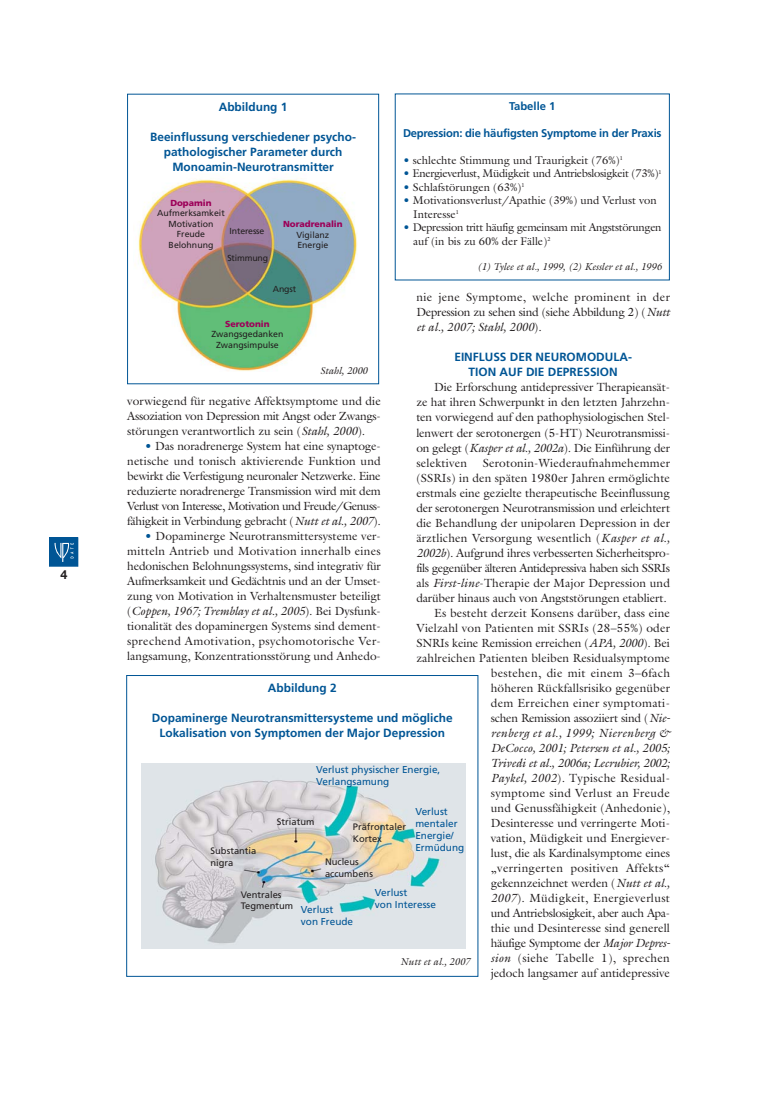
<style>
.page{position:relative;width:780px;height:1117px;background:#fff}
.page>*{position:absolute;margin:0;border:0;box-sizing:border-box;transform-origin:0 0}
.t1{font:700 12.5px "Helvetica Neue";color:#231f20}
.t2{font:11.88px/15px "Galliard";letter-spacing:.005em;color:#231f20;text-align:justify}
.t3{font:700 11.88px/15px "Frutiger";color:#005595;text-align:center}
.t4{font:11.88px "Galliard";letter-spacing:.03em;color:#231f20}
.t5{font:11.88px "Galliard";letter-spacing:-.015em;color:#231f20}
.t6{font:11.88px "Galliard";letter-spacing:-.035em;color:#231f20}
.t7{font:italic 11.88px "Galliard";letter-spacing:-.02em;color:#231f20}
.t8{font:11.88px "Galliard";letter-spacing:-.02em;color:#231f20}
.t9{font:11.88px "Galliard";letter-spacing:-.03em;color:#231f20}
.t10{font:italic 11.88px "Galliard";color:#231f20}
.t11{font:11.88px "Galliard";letter-spacing:-.025em;color:#231f20}
.t12{font:italic 11.88px "Galliard";letter-spacing:.025em;color:#231f20}
.t13{font:11.88px "Galliard";letter-spacing:.025em;color:#231f20}
.t14{font:11.25px/13.5px "Galliard";letter-spacing:-.025em;color:#231f20}
.t15{font:11.25px/13.5px "Galliard";color:#231f20}
.t16{font:700 11.25px "Frutiger";letter-spacing:-.02em;color:#005595}
.t17{font:700 11.25px "Frutiger";color:#005595}
.t18{font:10px/12px "Frutiger";color:#005595}
.t19{font:italic 10px "Galliard";color:#231f20}
.t20{font:9.38px/11.2px "Frutiger";color:#231f20}
.t21{font:8.75px/10.5px "Frutiger";color:#231f20;text-align:center}
.t22{font:900 8.75px "Frutiger";color:#9c0058}
.s1{color:#005595}
.s2{font-style:italic}
</style>
<div class="page">
<div style="left:127px;top:94px;width:252px;height:290px;border:1px solid #005595"></div>
<svg style="left:78px;top:537px;width:1px;height:29px"></svg>
<div style="left:49px;top:537px;width:29px;height:29px;background:#005595"></div>
<svg style="left:55px;top:542px;width:18px;height:20px"></svg>
<div style="left:126px;top:675px;width:352px;height:301px;border:1px solid #005595"></div>
<img style="left:142px;top:763px;width:323px;height:184px">
<img style="left:138px;top:174px;width:219px;height:197px">
<p class="t1" style="left:61px;top:570px;width:8px">4</p>
<p class="t3" style="left:219px;top:100px;width:70px">Abbildung 1</p>
<p class="t3" style="left:150px;top:130px;width:207px">Beeinflussung verschiedener psycho&shy;pathologischer Parameter durch<br>Monoamin-Neurotransmitter</p>
<p class="t22" style="left:170px;top:199px;width:43px">Dopamin</p>
<p class="t21" style="left:157px;top:208px;width:69px">Aufmerksamkeit<br>Motivation<br>Freude<br>Belohnung</p>
<p class="t21" style="left:229px;top:226px;width:36px">Interesse</p>
<p class="t21" style="left:227px;top:253px;width:42px">Stimmung</p>
<p class="t22" style="left:283px;top:221px;width:61px">Noradrenalin</p>
<p class="t21" style="left:296px;top:230px;width:34px;text-align:left">Vigilanz<br>Energie</p>
<p class="t17" style="left:509px;top:102px;width:48px">Tabelle 1</p>
<p class="t16" style="left:403px;top:129px;width:260px">Depression: die häufigsten Symptome in der Praxis</p>
<p class="t15" style="left:403px;top:154px;width:221px"><span class="s1">•</span> schlechte Stimmung und Traurigkeit (76%)<sup>1</sup></p>
<p class="t14" style="left:403px;top:168px;width:260px"><span class="s1">•</span> Energieverlust, Müdigkeit und Antriebslosigkeit (73%)<sup>1</sup></p>
<p class="t15" style="left:403px;top:181px;width:123px"><span class="s1">•</span> Schlafstörungen (63%)<sup>1</sup></p>
<p class="t15" style="left:413px;top:195px;width:245px;text-indent:-10px"><span class="s1">•</span> Motivationsverlust/Apathie (39%) und Verlust von<br>Interesse<sup>1</sup></p>
<p class="t14" style="left:413px;top:222px;width:250px;text-indent:-10px"><span class="s1">•</span> Depression tritt häufig gemeinsam mit Angststörungen auf (in bis zu 60% der Fälle)<sup>2</sup></p>
<p class="t19" style="left:477px;top:262px;width:186px">(1) Tylee et al., 1999, (2) Kessler et al., 1996</p>
<p class="t21" style="left:273px;top:284px;width:25px">Angst</p>
<p class="t2" style="left:416px;top:291px;width:255px">nie jene Symptome, welche prominent in der Depression zu sehen sind (siehe Abbildung 2) (<span class="s2">Nutt et al., 2007; Stahl, 2000</span>).</p>
<p class="t3" style="left:454px;top:350px;width:179px">EINFLUSS DER NEUROMODULA-<br>TION AUF DIE DEPRESSION</p>
<p class="t2" style="left:416px;top:381px;width:255px;text-indent:18px">Die Erforschung antidepressiver Therapieansät&shy;ze hat ihren Schwerpunkt in den letzten Jahrzehn&shy;ten vorwiegend auf den pathophysiologischen Stel&shy;lenwert der serotonergen (5-HT) Neurotransmissi&shy;on gelegt (<span class="s2">Kasper et al., 2002a</span>). Die Einführung der selektiven</p>
<p class="t22" style="left:225px;top:320px;width:46px">Serotonin</p>
<p class="t21" style="left:211px;top:329px;width:73px">Zwangsgedanken<br>Zwangsimpulse</p>
<p class="t19" style="left:320px;top:367px;width:49px">Stahl, 2000</p>
<p class="t2" style="left:127px;top:395px;width:255px">vorwiegend für negative Affektsymptome und die Assoziation von Depression mit Angst oder Zwangs&shy;störungen verantwortlich zu sein (<span class="s2">Stahl, 2000</span>).</p>
<p class="t2" style="left:127px;top:440px;width:255px;text-indent:18px"><span class="s1">•</span> Das noradrenerge System hat eine synaptoge&shy;netische und tonisch aktivierende Funktion und bewirkt die Verfestigung neuronaler Netzwerke. Eine reduzierte noradrenerge Transmission wird mit dem Verlust von Interesse, Motivation und Freude/Genuss&shy;fähigkeit in Verbindung gebracht (<span class="s2">Nutt et al., 2007</span>).</p>
<p class="t2" style="left:127px;top:530px;width:255px;text-indent:18px"><span class="s1">•</span> Dopaminerge Neurotransmittersysteme ver&shy;mitteln Antrieb und Motivation innerhalb eines hedonischen Belohnungssystems, sind integrativ für Aufmerksamkeit und Gedächtnis und an der Umset&shy;zung von Motivation in Verhaltensmuster beteiligt (<span class="s2">Coppen, 1967; Tremblay et al., 2005</span>). Bei Dysfunk&shy;tionalität des dopaminergen Systems sind dement&shy;sprechend Amotivation, psychomotorische Ver&shy;langsamung, Konzentrationsstörung und Anhedo-</p>
<p class="t2" style="left:482px;top:456px;width:189px">Serotonin-Wiederaufnahmehemmer</p>
<p class="t2" style="left:416px;top:471px;width:255px">(SSRIs) in den späten 1980er Jahren ermöglichte</p>
<p class="t2" style="left:416px;top:486px;width:255px">erstmals eine gezielte therapeutische Beeinflussung</p>
<p class="t5" style="left:416px;top:503px;width:255px">der serotonergen Neurotransmission und erleichtert</p>
<p class="t2" style="left:416px;top:516px;width:255px">die Behandlung der unipolaren Depression in der</p>
<p class="t2" style="left:416px;top:531px;width:255px">ärztlichen Versorgung wesentlich (<span class="s2">Kasper et al.,</span></p>
<p class="t5" style="left:416px;top:548px;width:255px"><span class="s2">2002b</span>). Aufgrund ihres verbesserten Sicherheitspro-</p>
<p class="t6" style="left:416px;top:563px;width:255px">fils gegenüber älteren Antidepressiva haben sich SSRIs</p>
<p class="t2" style="left:416px;top:576px;width:255px">als <span class="s2">First-line</span>-Therapie der Major Depression und</p>
<p class="t2" style="left:416px;top:591px;width:252px">darüber hinaus auch von Angststörungen etabliert.</p>
<p class="t2" style="left:434px;top:606px;width:237px">Es besteht derzeit Konsens darüber, dass eine</p>
<p class="t2" style="left:416px;top:621px;width:255px">Vielzahl von Patienten mit SSRIs (28–55%) oder</p>
<p class="t2" style="left:416px;top:636px;width:255px">SNRIs keine Remission erreichen (<span class="s2">APA, 2000</span>). Bei</p>
<p class="t2" style="left:416px;top:651px;width:255px">zahlreichen Patienten bleiben Residualsymptome</p>
<p class="t4" style="left:490px;top:668px;width:181px">bestehen, die mit einem 3–6fach</p>
<p class="t2" style="left:490px;top:681px;width:181px">höheren Rückfallsrisiko gegenüber</p>
<p class="t4" style="left:490px;top:698px;width:181px">dem Erreichen einer symptomati-</p>
<p class="t8" style="left:490px;top:713px;width:181px">schen Remission assoziiert sind (<span class="s2">Nie-</span></p>
<p class="t12" style="left:490px;top:728px;width:181px">renberg et al., 1999; Nierenberg &amp;</p>
<p class="t10" style="left:490px;top:743px;width:181px">DeCocco, 2001; Petersen et al., 2005;</p>
<p class="t7" style="left:490px;top:758px;width:181px">Trivedi et al., 2006a; Lecrubier, 2002;</p>
<p class="t4" style="left:490px;top:773px;width:181px"><span class="s2">Paykel, 2002</span>). Typische Residual-</p>
<p class="t4" style="left:490px;top:788px;width:181px">symptome sind Verlust an Freude</p>
<p class="t2" style="left:490px;top:801px;width:181px">und Genussfähigkeit (Anhedonie),</p>
<p class="t2" style="left:490px;top:816px;width:181px">Desinteresse und verringerte Moti-</p>
<p class="t2" style="left:490px;top:831px;width:181px">vation, Müdigkeit und Energiever-</p>
<p class="t2" style="left:490px;top:846px;width:181px">lust, die als Kardinalsymptome eines</p>
<p class="t4" style="left:490px;top:863px;width:181px">„verringerten positiven Affekts“</p>
<p class="t2" style="left:490px;top:876px;width:181px">gekennzeichnet werden (<span class="s2">Nutt et al.,</span></p>
<p class="t4" style="left:490px;top:893px;width:181px"><span class="s2">2007</span>). Müdigkeit, Energieverlust</p>
<p class="t9" style="left:490px;top:908px;width:181px">und Antriebslosigkeit, aber auch Apa-</p>
<p class="t2" style="left:490px;top:921px;width:181px">thie und Desinteresse sind generell</p>
<p class="t11" style="left:490px;top:938px;width:181px">häufige Symptome der <span class="s2">Major Depres-</span></p>
<p class="t13" style="left:490px;top:953px;width:181px"><span class="s2">sion</span> (siehe Tabelle 1), sprechen</p>
<p class="t2" style="left:490px;top:966px;width:181px">jedoch langsamer auf antidepressive</p>
<p class="t3" style="left:268px;top:681px;width:70px">Abbildung 2</p>
<p class="t3" style="left:152px;top:711px;width:302px">Dopaminerge Neurotransmittersysteme und mögliche<br>Lokalisation von Symptomen der Major Depression</p>
<p class="t18" style="left:316px;top:764px;width:126px">Verlust physischer Energie,<br>Verlangsamung</p>
<p class="t18" style="left:415px;top:806px;width:50px">Verlust mentaler<br>Energie/<br>Ermüdung</p>
<p class="t20" style="left:277px;top:816px;width:39px">Striatum</p>
<p class="t20" style="left:353px;top:821px;width:55px">Präfrontaler<br>Kortex</p>
<p class="t20" style="left:210px;top:846px;width:47px">Substantia nigra</p>
<p class="t20" style="left:241px;top:889px;width:54px">Ventrales<br>Tegmentum</p>
<p class="t20" style="left:325px;top:857px;width:49px">Nucleus accumbens</p>
<p class="t18" style="left:375px;top:887px;width:63px">Verlust<br>von Interesse</p>
<p class="t18" style="left:301px;top:903px;width:54px">Verlust<br>von Freude</p>
<p class="t19" style="left:400px;top:957px;width:72px">Nutt et al., 2007</p>
</div>
